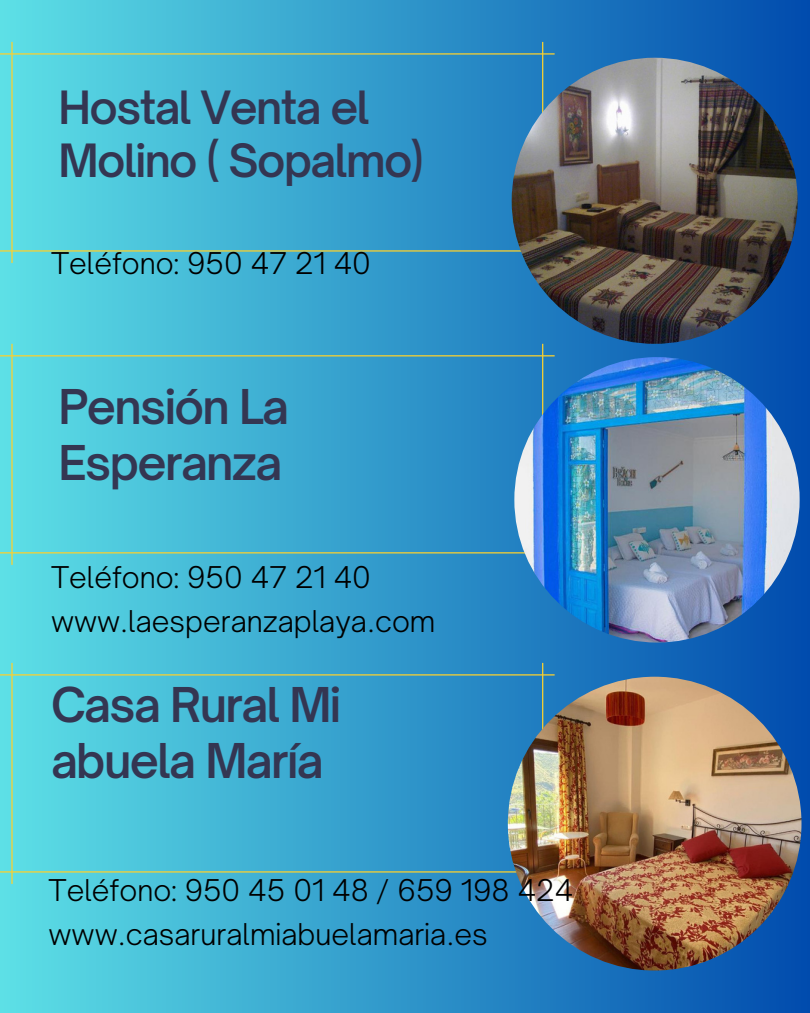
<style>
.page{position:relative;width:810px;height:1013px;background:#fff}
.page>*{position:absolute;margin:0;border:0;box-sizing:border-box;transform-origin:0 0}
.t1{font:600 45.9px/56.2px "Open Sauce One";letter-spacing:-.035em;color:#343652}
.t2{font:600 43.9px/53.2px "Open Sauce One";letter-spacing:-.035em;color:#343652}
.t3{font:300 28.7px "Open Sauce One";color:#000}
</style>
<div class="page">
<div style="left:0;top:0;width:810px;height:1012px;background:linear-gradient(to right,#5de0e6,#014bad)"></div>
<svg style="left:0;top:42px;width:555px;height:221px;background:#41afd1"></svg>
<svg style="left:0;top:344px;width:555px;height:221px;background:#41afd1"></svg>
<svg style="left:0;top:663px;width:555px;height:221px;background:#41b0d1"></svg>
<img style="left:512px;top:58px;width:286px;height:286px;border-radius:50%">
<img style="left:514px;top:357px;width:286px;height:285px;border-radius:50%">
<img style="left:508px;top:676px;width:294px;height:294px;border-radius:50%">
<p class="t2" style="left:58px;top:80px;width:367px">Hostal Venta el<br>Molino ( Sopalmo)</p>
<p class="t3" style="left:51px;top:245px;width:322px">Teléfono: 950 47 21 40</p>
<p class="t1" style="left:58px;top:378px;width:232px">Pensión La<br>Esperanza</p>
<p class="t3" style="left:51px;top:559px;width:322px">Teléfono: 950 47 21 40</p>
<p class="t3" style="left:51px;top:603px;width:386px">www.laesperanzaplaya.com</p>
<p class="t1" style="left:51px;top:676px;width:292px">Casa Rural Mi abuela María</p>
<p class="t3" style="left:49px;top:872px;width:526px">Teléfono: 950 45 01 48 / 659 198 424</p>
<p class="t3" style="left:49px;top:916px;width:441px">www.casaruralmiabuelamaria.es</p>
</div>
